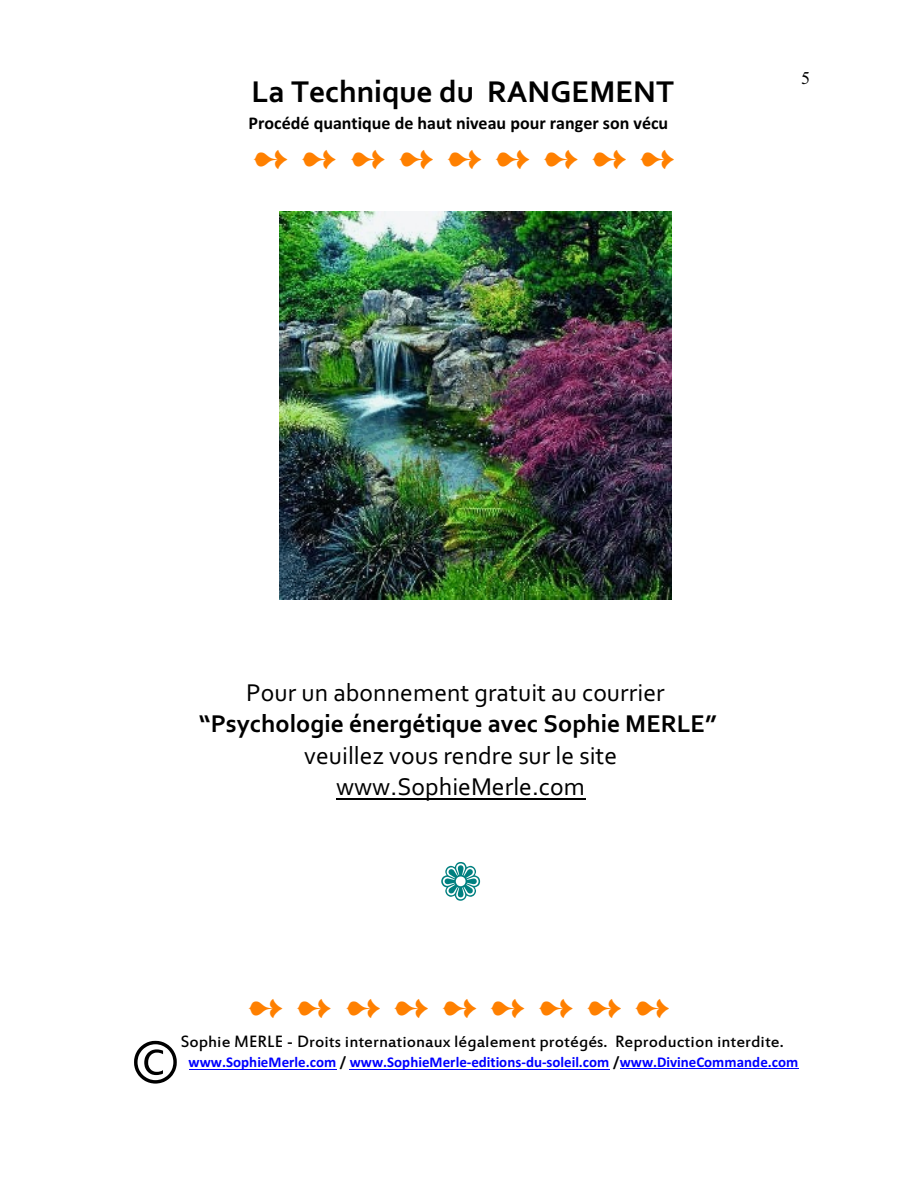
<style>
.page{position:relative;width:918px;height:1188px;background:#fff}
.page>*{position:absolute;margin:0;border:0;box-sizing:border-box;transform-origin:0 0}
.t1{font:66px "Estrangelo Edessa";color:#000}
.t2{font:700 31.5px "Corbel";color:#000}
.t3{font:25.5px/31.2px "Corbel";letter-spacing:.005em;color:#000;text-align:center}
.t4{font:700 25.5px "Corbel";color:#000}
.t5{font:18px "Estrangelo Edessa";color:#000}
.t6{font:700 18px "Calibri";color:#000}
.t7{font:18px "Times New Roman";color:#000}
.t8{font:700 15px "Calibri";color:#00f}
.s1{color:#000}
</style>
<div class="page">
<hr style="left:336px;top:798px;width:249px;height:1px;background:#000">
<img style="left:279px;top:211px;width:392px;height:389px">
<hr style="left:189px;top:1069px;width:147px;height:1px;background:#00f">
<hr style="left:350px;top:1069px;width:260px;height:1px;background:#00f">
<hr style="left:620px;top:1069px;width:179px;height:1px;background:#00f">
<h2 class="t2" style="left:251px;top:78px;width:424px">La Technique du RANGEMENT</h2>
<p class="t6" style="left:249px;top:115px;width:421px">Procédé quantique de haut niveau pour ranger son vécu</p>
<p class="t7" style="left:801px;top:72px;width:10px">5</p>
<h3 class="t3" style="left:246px;top:679px;width:420px">Pour un abonnement gratuit au courrier</h3>
<h3 class="t4" style="left:199px;top:713px;width:519px">“Psychologie énergétique avec Sophie MERLE”</h3>
<h3 class="t3" style="left:304px;top:742px;width:314px">veuillez vous rendre sur le site www.SophieMerle.com</h3>
<h1 class="t1" style="left:131px;top:1037px;width:51px">©</h1>
<p class="t5" style="left:181px;top:1034px;width:605px">Sophie MERLE - Droits internationaux légalement protégés. Reproduction interdite.</p>
<p class="t8" style="left:189px;top:1055px;width:611px">www.SophieMerle.com <span class="s1">/</span> www.SophieMerle-editions-du-soleil.com <span class="s1">/</span>www.DivineCommande.com</p>
</div>
